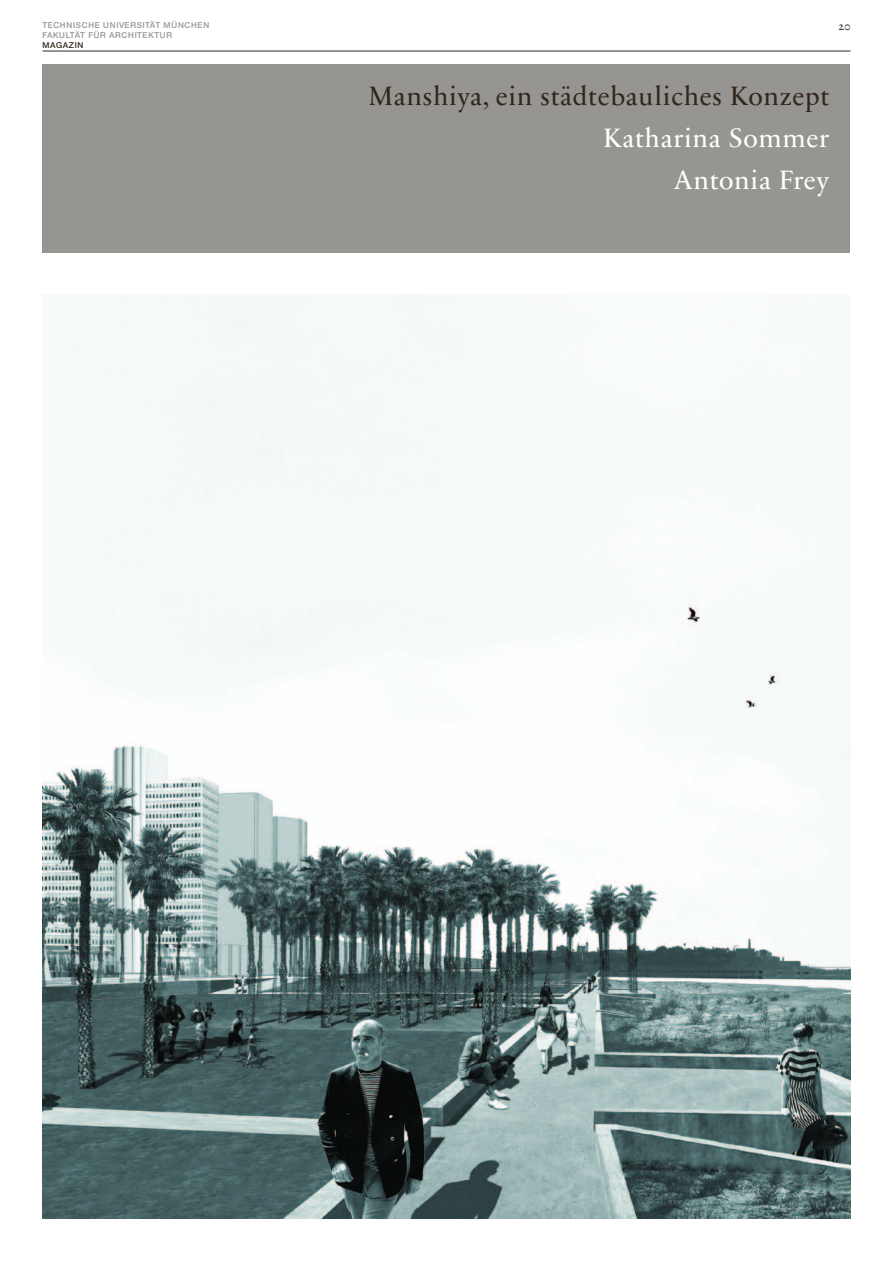
<style>
.page{position:relative;width:893px;height:1263px;background:#fff}
.page>*{position:absolute;margin:0;border:0;box-sizing:border-box;transform-origin:0 0}
.t1{font:27px "Sabon Next LT Pro";letter-spacing:.025em;color:#33271c}
.t2{font:27px/42px "Sabon Next LT Pro";letter-spacing:.025em;color:#fff;text-align:right}
.t3{font:12px "Sabon Next LT Pro";color:#33271c}
.t4{font:500 8.25px/9.9px "Neue Helvetica BQ";letter-spacing:.08em;color:#969592}
.t5{font:500 8.25px "Neue Helvetica BQ";letter-spacing:.07em;color:#33271c}
</style>
<div class="page">
<hr style="left:43px;top:51px;width:807px;height:1px;background:#33271c">
<div style="left:43px;top:64px;width:807px;height:189px;background:#969592"></div>
<img style="left:43px;top:295px;width:807px;height:924px">
<p class="t4" style="left:43px;top:20px;width:168px">TECHNISCHE UNIVERSITÄT MÜNCHEN<br>FAKULTÄT FÜR ARCHITEKTUR</p>
<p class="t5" style="left:43px;top:39px;width:42px">MAGAZIN</p>
<h2 class="t3" style="left:838px;top:17px;width:13px">20</h2>
<h1 class="t1" style="left:368px;top:75px;width:462px">Manshiya, ein städtebauliches Konzept</h1>
<h1 class="t2" style="left:604px;top:116px;width:227px">Katharina Sommer<br>Antonia Frey</h1>
</div>
